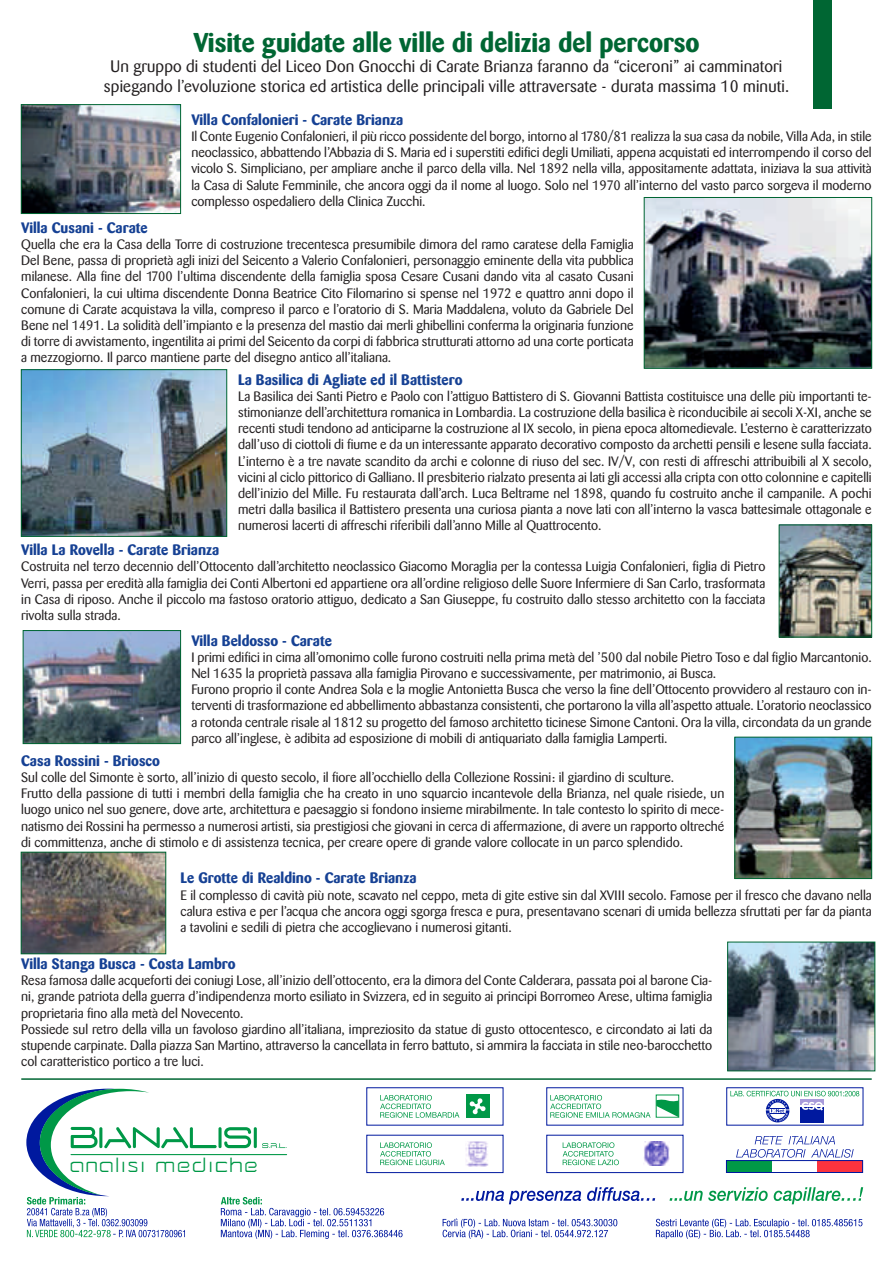
<style>
.page{position:relative;width:893px;height:1263px;background:#fff}
.page>*{position:absolute;margin:0;border:0;box-sizing:border-box;transform-origin:0 0}
.t1{font:700 27px "Barmeno";color:#063}
.t2{font:20.4px "Camomile";letter-spacing:.005em;color:#009847}
.t3{font:16.5px/19.8px "Barmeno";letter-spacing:.01em;color:#231f20;text-align:center}
.t4{font:700 15px "Barmeno";color:#164194}
.t5{font:13.5px/16.2px "Barmeno";color:#231f20;text-align:justify}
</style>
<div class="page">
<img style="left:23px;top:106px;width:156px;height:106px">
<div style="left:21px;top:104px;width:160px;height:110px;border:1px solid #063"></div>
<img style="left:646px;top:199px;width:224px;height:168px">
<div style="left:644px;top:197px;width:228px;height:172px;border:1px solid #063"></div>
<img style="left:23px;top:371px;width:202px;height:164px">
<div style="left:21px;top:369px;width:206px;height:168px;border:1px solid #063"></div>
<img style="left:781px;top:527px;width:89px;height:108px">
<div style="left:779px;top:525px;width:93px;height:112px;border:1px solid #063"></div>
<hr style="left:21px;top:1078px;width:851px;height:2px;background:#063">
<img style="left:25px;top:632px;width:154px;height:110px">
<div style="left:23px;top:630px;width:158px;height:114px;border:1px solid #063"></div>
<img style="left:23px;top:854px;width:141px;height:98px">
<div style="left:21px;top:852px;width:145px;height:102px;border:1px solid #063"></div>
<img style="left:736px;top:739px;width:134px;height:138px">
<div style="left:734px;top:737px;width:138px;height:142px;border:1px solid #063"></div>
<img style="left:729px;top:944px;width:144px;height:125px">
<div style="left:727px;top:942px;width:148px;height:129px;border:1px solid #063"></div>
<div style="left:814px;top:0;width:18px;height:109px;background:#063"></div>
<svg style="left:26px;top:1089px;width:837px;height:150px"></svg>
<h1 class="t1" style="left:193px;top:26px;width:508px">Visite guidate alle ville di delizia del percorso</h1>
<p class="t3" style="left:104px;top:56px;width:687px">Un gruppo di studenti del Liceo Don Gnocchi di Carate Brianza faranno da “ciceroni” ai camminatori spiegando l’evoluzione storica ed artistica delle principali ville attraversate - durata massima 10 minuti.</p>
<p class="t4" style="left:191px;top:111px;width:213px">Villa Confalonieri - Carate Brianza</p>
<p class="t5" style="left:191px;top:128px;width:682px">Il Conte Eugenio Confalonieri, il più ricco possidente del borgo, intorno al 1780/81 realizza la sua casa da nobile, Villa Ada, in stile neoclassico, abbattendo l’Abbazia di S. Maria ed i superstiti edifici degli Umiliati, appena acquistati ed interrompendo il corso del vicolo S. Simpliciano, per ampliare anche il parco della villa. Nel 1892 nella villa, appositamente adattata, iniziava la sua attività la Casa di Salute Femminile, che ancora oggi da il nome al luogo. Solo nel 1970 all’interno del vasto parco sorgeva il moderno complesso ospedaliero della Clinica Zucchi.</p>
<p class="t4" style="left:21px;top:218px;width:128px">Villa Cusani - Carate</p>
<p class="t5" style="left:21px;top:236px;width:614px">Quella che era la Casa della Torre di costruzione trecentesca presumibile dimora del ramo caratese della Famiglia Del Bene, passa di proprietà agli inizi del Seicento a Valerio Confalonieri, personaggio eminente della vita pubblica milanese. Alla fine del 1700 l’ultima discendente della famiglia sposa Cesare Cusani dando vita al casato Cusani Confalonieri, la cui ultima discendente Donna Beatrice Cito Filomarino si spense nel 1972 e quattro anni dopo il comune di Carate acquistava la villa, compreso il parco e l’oratorio di S. Maria Maddalena, voluto da Gabriele Del Bene nel 1491. La solidità dell’impianto e la presenza del mastio dai merli ghibellini conferma la originaria funzione di torre di avvistamento, ingentilita ai primi del Seicento da corpi di fabbrica strutturati attorno ad una corte porticata a mezzogiorno. Il parco mantiene parte del disegno antico all’italiana.</p>
<p class="t4" style="left:238px;top:370px;width:226px">La Basilica di Agliate ed il Battistero</p>
<p class="t5" style="left:238px;top:388px;width:635px">La Basilica dei Santi Pietro e Paolo con l’attiguo Battistero di S. Giovanni Battista costituisce una delle più importanti te&shy;stimonianze dell’architettura romanica in Lombardia. La costruzione della basilica è riconducibile ai secoli X-XI, anche se recenti studi tendono ad anticiparne la costruzione al IX secolo, in piena epoca altomedievale. L’esterno è caratterizzato dall’uso di ciottoli di fiume e da un interessante apparato decorativo composto da archetti pensili e lesene sulla facciata.<br>L’interno è a tre navate scandito da archi e colonne di riuso del sec. IV/V, con resti di affreschi attribuibili al X secolo, vicini al ciclo pittorico di Galliano. Il presbiterio rialzato presenta ai lati gli accessi alla cripta con otto colonnine e capitelli dell’inizio del Mille. Fu restaurata dall’arch. Luca Beltrame nel 1898, quando fu costruito anche il campanile. A pochi metri dalla basilica il Battistero presenta una curiosa pianta a nove lati con all’interno la vasca battesimale ottagonale e numerosi lacerti di affreschi riferibili dall’anno Mille al Quattrocento.</p>
<p class="t4" style="left:21px;top:541px;width:200px">Villa La Rovella - Carate Brianza</p>
<p class="t5" style="left:21px;top:559px;width:746px">Costruita nel terzo decennio dell’Ottocento dall’architetto neoclassico Giacomo Moraglia per la contessa Luigia Confalonieri, figlia di Pietro Verri, passa per eredità alla famiglia dei Conti Albertoni ed appartiene ora all’ordine religioso delle Suore Infermiere di San Carlo, trasformata in Casa di riposo. Anche il piccolo ma fastoso oratorio attiguo, dedicato a San Giuseppe, fu costruito dallo stesso architetto con la facciata rivolta sulla strada.</p>
<p class="t4" style="left:191px;top:631px;width:142px">Villa Beldosso - Carate</p>
<p class="t5" style="left:191px;top:649px;width:682px;text-align:left">I primi edifici in cima all’omonimo colle furono costruiti nella prima metà del ’500 dal nobile Pietro Toso e dal figlio Marcantonio.<br>Nel 1635 la proprietà passava alla famiglia Pirovano e successivamente, per matrimonio, ai Busca.<br>Furono proprio il conte Andrea Sola e la moglie Antonietta Busca che verso la fine dell’Ottocento provvidero al restauro con in&shy;terventi di trasformazione ed abbellimento abbastanza consistenti, che portarono la villa all’aspetto attuale. L’oratorio neoclassico a rotonda centrale risale al 1812 su progetto del famoso architetto ticinese Simone Cantoni. Ora la villa, circondata da un grande parco all’inglese, è adibita ad esposizione di mobili di antiquariato dalla famiglia Lamperti.</p>
<p class="t4" style="left:21px;top:751px;width:140px">Casa Rossini - Briosco</p>
<p class="t5" style="left:21px;top:769px;width:705px;text-align:left">Sul colle del Simonte è sorto, all’inizio di questo secolo, il fiore all’occhiello della Collezione Rossini: il giardino di sculture.<br>Frutto della passione di tutti i membri della famiglia che ha creato in uno squarcio incantevole della Brianza, nel quale risiede, un luogo unico nel suo genere, dove arte, architettura e paesaggio si fondono insieme mirabilmente. In tale contesto lo spirito di mece&shy;natismo dei Rossini ha permesso a numerosi artisti, sia prestigiosi che giovani in cerca di affermazione, di avere un rapporto oltreché di committenza, anche di stimolo e di assistenza tecnica, per creare opere di grande valore collocate in un parco splendido.</p>
<p class="t4" style="left:181px;top:869px;width:237px">Le Grotte di Realdino - Carate Brianza</p>
<p class="t5" style="left:181px;top:887px;width:693px">E il complesso di cavità più note, scavato nel ceppo, meta di gite estive sin dal XVIII secolo. Famose per il fresco che davano nella calura estiva e per l’acqua che ancora oggi sgorga fresca e pura, presentavano scenari di umida bellezza sfruttati per far da pianta a tavolini e sedili di pietra che accoglievano i numerosi gitanti.</p>
<p class="t4" style="left:21px;top:955px;width:216px">Villa Stanga Busca - Costa Lambro</p>
<p class="t5" style="left:21px;top:972px;width:693px;text-align:left">Resa famosa dalle acqueforti dei coniugi Lose, all’inizio dell’ottocento, era la dimora del Conte Calderara, passata poi al barone Cia&shy;ni, grande patriota della guerra d’indipendenza morto esiliato in Svizzera, ed in seguito ai principi Borromeo Arese, ultima famiglia proprietaria fino alla metà del Novecento.<br>Possiede sul retro della villa un favoloso giardino all’italiana, impreziosito da statue di gusto ottocentesco, e circondato ai lati da stupende carpinate. Dalla piazza San Martino, attraverso la cancellata in ferro battuto, si ammira la facciata in stile neo-barocchetto col caratteristico portico a tre luci.</p>
<h2 class="t2" style="left:69px;top:1156px;width:191px">analisi mediche</h2>
</div>
